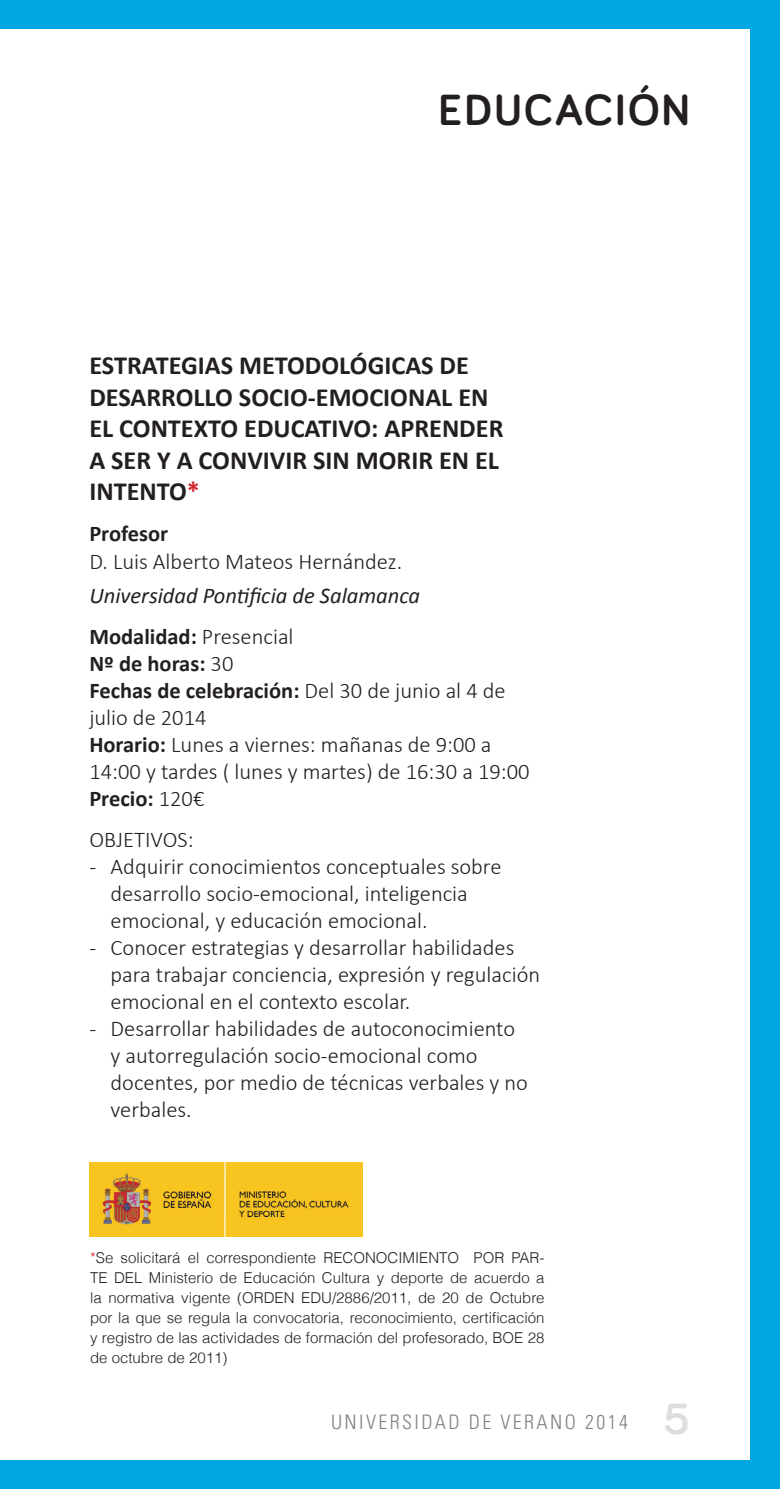
<style>
.page{position:relative;width:780px;height:1489px;background:#fff}
.page>*{position:absolute;margin:0;border:0;box-sizing:border-box;transform-origin:0 0}
.t1{font:700 45px "Bariol";letter-spacing:.05em;color:#231f20}
.t2{font:700 45px "Bariol";color:#dcdddf}
.t3{font:700 26.25px/31.5px "Calibri";color:#231f20}
.t4{font:300 22.5px/27px "Calibri";color:#231f20}
.t5{font:italic 22.5px/41.2px "Calibri";color:#231f20}
.t6{font:700 22.5px "Calibri";color:#231f20}
.t7{font:300 condensed 20px "Univers";letter-spacing:.12em;color:#808285}
.t8{font:300 15px/20px "Helvetica";color:#231f20;text-align:justify}
.s1{color:#d1232a}
.s2{font-weight:700;font-style:normal}
.s3{font-weight:300;font-style:normal}
.s4{font-weight:700}
</style>
<div class="page">
<div style="left:750px;top:0;width:30px;height:1488px;background:#01a7e2"></div>
<div style="left:0;top:1460px;width:780px;height:28px;background:#01a7e2"></div>
<div style="left:0;top:0;width:780px;height:28px;background:#01a7e2"></div>
<img style="left:89px;top:1162px;width:273px;height:74px">
<h1 class="t1" style="left:438px;top:80px;width:253px">EDUCACIÓN</h1>
<p class="t3" style="left:89px;top:348px;width:415px">ESTRATEGIAS METODOLÓGICAS DE<br>DESARROLLO SOCIO-EMOCIONAL EN<br>EL CONTEXTO EDUCATIVO: APRENDER<br>A SER Y A CONVIVIR SIN MORIR EN EL<br>INTENTO<span class="s1">*</span></p>
<p class="t6" style="left:89px;top:520px;width:80px">Profesor</p>
<p class="t4" style="left:89px;top:546px;width:314px">D. Luis Alberto Mateos Hernández.</p>
<p class="t5" style="left:89px;top:573px;width:332px">Universidad Pontificia de Salamanca<br><span class="s2">Modalidad:</span> <span class="s3">Presencial</span></p>
<p class="t4" style="left:89px;top:648px;width:442px"><span class="s4">Nº de horas:</span> 30<br><span class="s4">Fechas de celebración:</span> Del 30 de junio al 4 de julio de 2014<br><span class="s4">Horario:</span> Lunes a viernes: mañanas de 9:00 a<br>14:00 y tardes ( lunes y martes) de 16:30 a 19:00<br><span class="s4">Precio:</span> 120€</p>
<p class="t4" style="left:89px;top:825px;width:106px">OBJETIVOS:</p>
<p class="t4" style="left:111px;top:852px;width:392px;text-indent:-21px">- Adquirir conocimientos conceptuales sobre desarrollo socio-emocional, inteligencia emocional, y educación emocional.</p>
<p class="t4" style="left:111px;top:933px;width:431px;text-indent:-21px">- Conocer estrategias y desarrollar habilidades para trabajar conciencia, expresión y regulación emocional en el contexto escolar.</p>
<p class="t4" style="left:111px;top:1014px;width:419px;text-indent:-21px">- Desarrollar habilidades de autoconocimiento y autorregulación socio-emocional como docentes, por medio de técnicas verbales y no verbales.</p>
<p class="t8" style="left:90px;top:1246px;width:456px"><span class="s1">*</span>Se solicitará el correspondiente RECONOCIMIENTO POR PAR-TE DEL Ministerio de Educación Cultura y deporte de acuerdo a la normativa vigente (ORDEN EDU/2886/2011, de 20 de Octubre por la que se regula la convocatoria, reconocimiento, certificación y registro de las actividades de formación del profesorado, BOE 28 de octubre de 2011)</p>
<p class="t7" style="left:331px;top:1410px;width:298px">UNIVERSIDAD DE VERANO 2014</p>
<h1 class="t2" style="left:664px;top:1387px;width:27px">5</h1>
</div>
